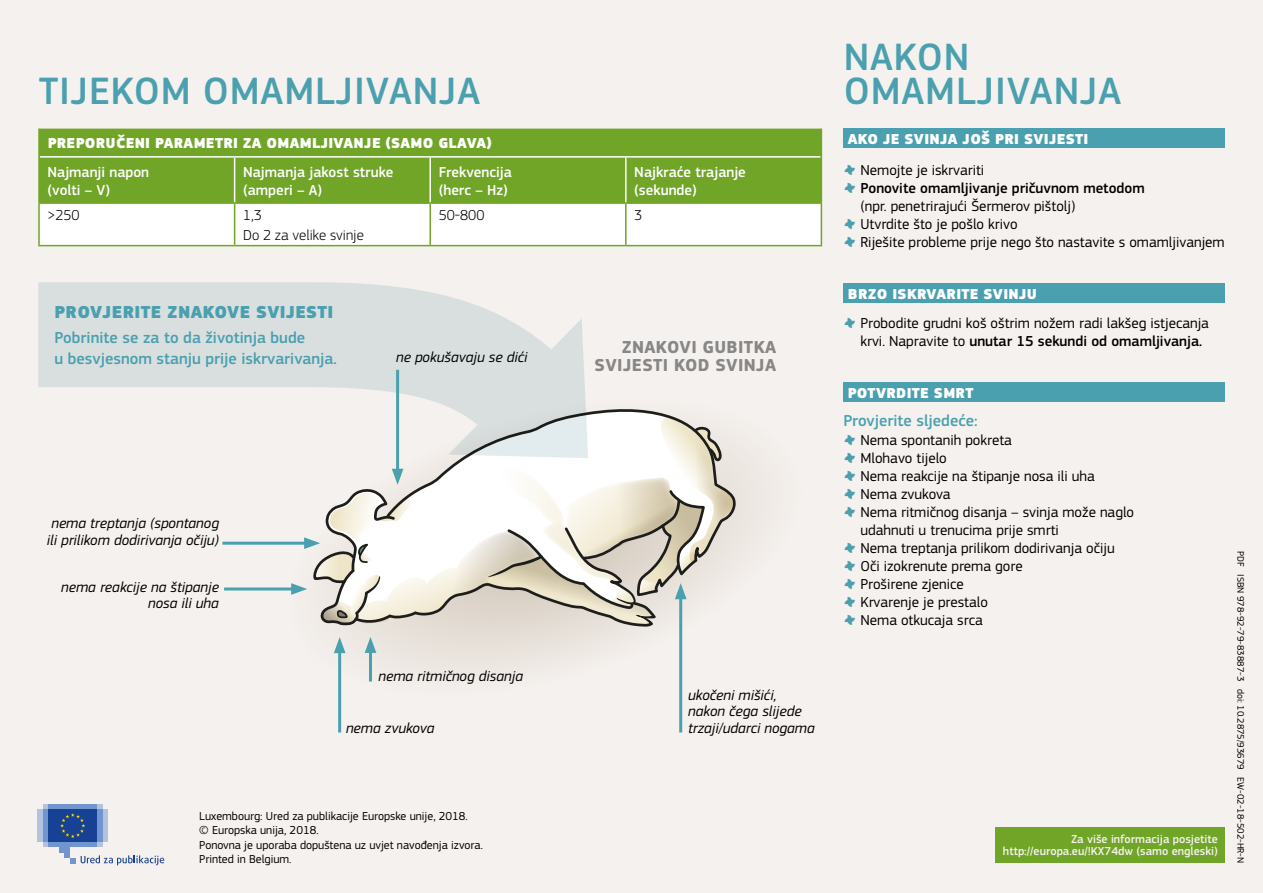
<style>
.page{position:relative;width:1263px;height:893px;background:#f5f1ee}
.page>*{position:absolute;margin:0;border:0;box-sizing:border-box;transform-origin:0 0}
.t1{font:500 39.6px/34.5px "EC Square Sans Pro";letter-spacing:.02em;color:#4aa0af}
.t2{font:700 18px/18px "EC Square Sans Pro";letter-spacing:.02em;color:#878787;text-align:right}
.t3{font:900 18px "EC Square Sans Pro";letter-spacing:.02em;color:#4aa0af}
.t4{font:500 16.5px/21px "EC Square Sans Pro";color:#4aa0af}
.t5{font:15px/18px "EC Square Sans Pro";color:#000}
.t6{font:italic 15px/16.5px "EC Square Sans Pro";color:#000}
.t7{font:900 15px "EC Square Sans Pro";letter-spacing:.02em;color:#fff}
.t8{font:500 15px/18px "EC Square Sans Pro";color:#fff}
.t9{font:500 15px "EC Square Sans Pro";color:#000}
.t10{font:300 15px/19.2px "EC Square Sans Pro";color:#000}
.t11{font:12px/14.4px "EC Square Sans Pro";color:#000}
.t12{font:500 12px/12px "EC Square Sans Pro";color:#f5f1ee;text-align:right}
.t13{font:9.75px "EC Square Sans Pro";color:#000}
.s1{font-weight:500}
</style>
<div class="page">
<svg style="left:235px;top:541px;width:448px;height:192px"></svg>
<div style="left:734px;top:453px;width:25px;height:105px;background:#ede8e2"></div>
<div style="left:38px;top:282px;width:467px;height:105px;background:#d9dfdf"></div>
<hr style="left:224px;top:587px;width:73px;height:3px;background:#4aa0af">
<hr style="left:222px;top:542px;width:88px;height:3px;background:#4aa0af">
<hr style="left:369px;top:647px;width:3px;height:34px;background:#4aa0af">
<svg style="left:365px;top:637px;width:11px;height:16px"></svg>
<hr style="left:338px;top:647px;width:3px;height:85px;background:#4aa0af">
<svg style="left:334px;top:637px;width:11px;height:16px"></svg>
<hr style="left:679px;top:593px;width:3px;height:139px;background:#4aa0af">
<svg style="left:291px;top:318px;width:443px;height:309px"></svg>
<div style="left:843px;top:129px;width:382px;height:19px;background:#4aa0af"></div>
<div style="left:843px;top:283px;width:382px;height:20px;background:#4aa0af"></div>
<div style="left:843px;top:382px;width:382px;height:20px;background:#4aa0af"></div>
<div style="left:40px;top:129px;width:781px;height:73px;background:#70a528"></div>
<div style="left:40px;top:204px;width:781px;height:41px;background:#fff"></div>
<hr style="left:429px;top:158px;width:2px;height:44px;background:#fff">
<hr style="left:625px;top:158px;width:1px;height:44px;background:#fff">
<hr style="left:234px;top:204px;width:1px;height:41px;background:#70a528">
<hr style="left:429px;top:204px;width:2px;height:41px;background:#70a528">
<hr style="left:625px;top:204px;width:1px;height:41px;background:#70a528">
<hr style="left:821px;top:204px;width:1px;height:41px;background:#70a528">
<hr style="left:40px;top:156px;width:195px;height:2px;background:#fff">
<hr style="left:235px;top:156px;width:195px;height:2px;background:#fff">
<hr style="left:234px;top:158px;width:1px;height:44px;background:#fff">
<hr style="left:430px;top:156px;width:196px;height:2px;background:#fff">
<hr style="left:626px;top:156px;width:195px;height:2px;background:#fff">
<hr style="left:38px;top:204px;width:2px;height:41px;background:#70a528">
<hr style="left:38px;top:245px;width:197px;height:1px;background:#70a528">
<hr style="left:235px;top:245px;width:195px;height:1px;background:#70a528">
<hr style="left:430px;top:245px;width:196px;height:1px;background:#70a528">
<hr style="left:626px;top:245px;width:196px;height:1px;background:#70a528">
<hr style="left:38px;top:202px;width:197px;height:2px;background:#70a528">
<hr style="left:235px;top:202px;width:195px;height:2px;background:#70a528">
<hr style="left:430px;top:202px;width:196px;height:2px;background:#70a528">
<hr style="left:626px;top:202px;width:196px;height:2px;background:#70a528">
<hr style="left:38px;top:157px;width:2px;height:45px;background:#70a528">
<hr style="left:821px;top:157px;width:1px;height:45px;background:#70a528">
<hr style="left:38px;top:129px;width:2px;height:28px;background:#70a528">
<svg style="left:821px;top:129px;width:1px;height:28px"></svg>
<svg style="left:43px;top:842px;width:59px;height:5px"></svg>
<svg style="left:43px;top:804px;width:59px;height:5px"></svg>
<div style="left:49px;top:804px;width:48px;height:5px;background:#7196cf"></div>
<div style="left:49px;top:842px;width:48px;height:5px;background:#7196cf"></div>
<div style="left:97px;top:809px;width:5px;height:33px;background:#7196cf"></div>
<div style="left:102px;top:809px;width:6px;height:33px;background:#b3c3de"></div>
<div style="left:43px;top:809px;width:6px;height:33px;background:#7196cf"></div>
<div style="left:38px;top:809px;width:5px;height:33px;background:#b3c3de"></div>
<div style="left:59px;top:842px;width:11px;height:10px;background:#7196cf"></div>
<div style="left:65px;top:842px;width:5px;height:16px;background:#7196cf"></div>
<svg style="left:70px;top:858px;width:5px;height:5px"></svg>
<div style="left:49px;top:809px;width:48px;height:33px;background:#164194"></div>
<svg style="left:60px;top:813px;width:25px;height:25px"></svg>
<svg style="left:81px;top:855px;width:83px;height:10px"></svg>
<div style="left:995px;top:827px;width:229px;height:36px;background:#70a528"></div>
<h1 class="t1" style="left:39px;top:75px;width:443px">TIJEKOM OMAMLJIVANJA</h1>
<p class="t7" style="left:48px;top:134px;width:446px">PREPORUČENI PARAMETRI ZA OMAMLJIVANJE (SAMO GLAVA)</p>
<p class="t8" style="left:48px;top:163px;width:103px">Najmanji napon (volti – V)</p>
<p class="t8" style="left:243px;top:163px;width:152px">Najmanja jakost struke (amperi – A)</p>
<p class="t8" style="left:439px;top:163px;width:75px">Frekvencija (herc – Hz)</p>
<p class="t8" style="left:634px;top:163px;width:113px">Najkraće trajanje (sekunde)</p>
<p class="t10" style="left:48px;top:206px;width:34px">&gt;250</p>
<p class="t10" style="left:243px;top:206px;width:122px">1,3<br>Do 2 za velike svinje</p>
<p class="t10" style="left:439px;top:206px;width:47px">50-800</p>
<p class="t10" style="left:634px;top:206px;width:10px">3</p>
<p class="t3" style="left:55px;top:301px;width:280px">PROVJERITE ZNAKOVE SVIJESTI</p>
<p class="t4" style="left:54px;top:328px;width:284px">Pobrinite se za to da životinja bude<br>u besvjesnom stanju prije iskrvarivanja.</p>
<p class="t6" style="left:396px;top:349px;width:133px">ne pokušavaju se dići</p>
<p class="t6" style="left:47px;top:515px;width:174px;text-align:center">nema treptanja (spontanog ili prilikom dodirivanja očiju)</p>
<p class="t6" style="left:61px;top:579px;width:159px;text-align:right">nema reakcije na štipanje nosa ili uha</p>
<p class="t6" style="left:378px;top:668px;width:146px">nema ritmičnog disanja</p>
<p class="t6" style="left:346px;top:719px;width:90px">nema zvukova</p>
<p class="t11" style="left:199px;top:809px;width:285px">Luxembourg: Ured za publikacije Europske unije, 2018.<br>© Europska unija, 2018.<br>Ponovna je uporaba dopuštena uz uvjet navođenja izvora.<br>Printed in Belgium.</p>
<p class="t2" style="left:595px;top:338px;width:183px">ZNAKOVI GUBITKA<br>SVIJESTI KOD SVINJA</p>
<p class="t6" style="left:688px;top:686px;width:128px">ukočeni mišići, nakon čega slijede trzaji/udarci nogama</p>
<h1 class="t1" style="left:844px;top:40px;width:279px">NAKON<br>OMAMLJIVANJA</h1>
<p class="t7" style="left:848px;top:130px;width:242px">AKO JE SVINJA JOŠ PRI SVIJESTI</p>
<p class="t5" style="left:860px;top:161px;width:125px">Nemojte je iskrvariti</p>
<p class="t9" style="left:860px;top:179px;width:286px">Ponovite omamljivanje pričuvnom metodom</p>
<p class="t5" style="left:860px;top:197px;width:366px">(npr. penetrirajući Šermerov pištolj)<br>Utvrdite što je pošlo krivo<br>Riješite probleme prije nego što nastavite s omamljivanjem</p>
<p class="t7" style="left:848px;top:284px;width:191px">BRZO ISKRVARITE SVINJU</p>
<p class="t5" style="left:860px;top:314px;width:350px">Probodite grudni koš oštrim nožem radi lakšeg istjecanja krvi. Napravite to <span class="s1">unutar 15 sekundi od omamljivanja.</span></p>
<p class="t7" style="left:848px;top:383px;width:127px">POTVRDITE SMRT</p>
<p class="t4" style="left:843px;top:410px;width:136px">Provjerite sljedeće:</p>
<p class="t5" style="left:860px;top:431px;width:275px">Nema spontanih pokreta<br>Mlohavo tijelo<br>Nema reakcije na štipanje nosa ili uha<br>Nema zvukova<br>Nema ritmičnog disanja – svinja može naglo udahnuti u trenucima prije smrti<br>Nema treptanja prilikom dodirivanja očiju<br>Oči izokrenute prema gore<br>Proširene zjenice<br>Krvarenje je prestalo<br>Nema otkucaja srca</p>
<p class="t12" style="left:1003px;top:833px;width:216px">Za više informacija posjetite http://europa.eu/!KX74dw (samo engleski)</p>
<p class="t13" style="left:1246px;top:551px;width:314px;rotate:90deg">PDF ISBN 978-92-79-83887-3 doi: 10.2875/93679 EW-02-18-502-HR-N</p>
</div>
